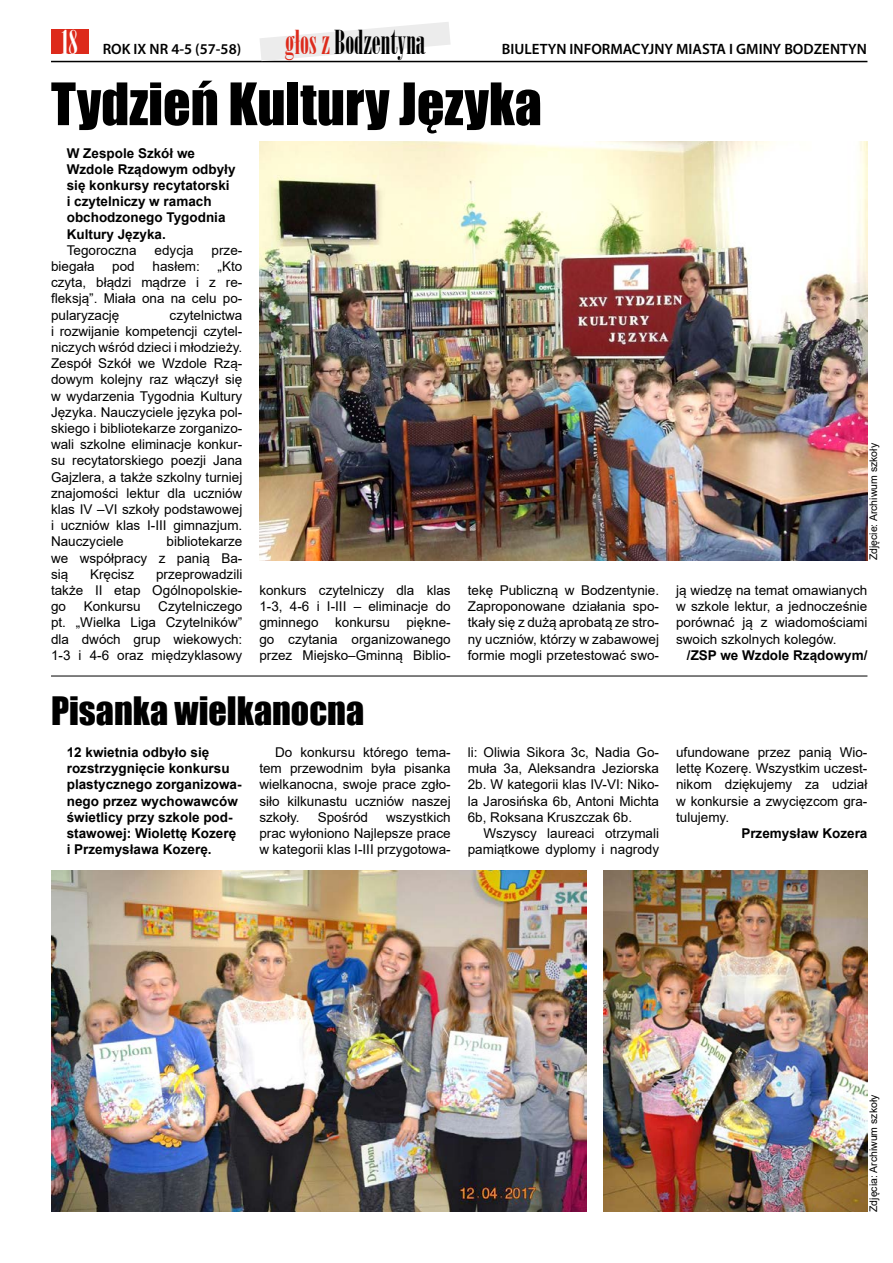
<style>
.page{position:relative;width:893px;height:1263px;background:#fff}
.page>*{position:absolute;margin:0;border:0;box-sizing:border-box;transform-origin:0 0}
.t1{font:54px "Impact";color:#000}
.t2{font:36px "Impact";color:#000}
.t3{font:33px "Bodoni MT Poster Compressed";color:#000}
.t4{font:600 15px "Myriad Pro";color:#000}
.t5{font:13.5px/16.2px "Arial";color:#000;text-align:justify}
.t6{font:700 13.5px/16.2px "Arial";color:#000}
.t7{font:10.5px "Arial";color:#000}
.s1{font-family:"Bodoni MT Poster Compressed";font-weight:400;font-size:33px;color:#fff}
.s2{color:#dd2a1b}
</style>
<div class="page">
<div style="left:51px;top:29px;width:37px;height:25px;background:#dd2a1b"></div>
<hr style="left:51px;top:61px;width:816px;height:1px;background:#000">
<svg style="left:259px;top:22px;width:192px;height:39px"></svg>
<img style="left:51px;top:870px;width:536px;height:342px">
<img style="left:604px;top:870px;width:263px;height:342px">
<img style="left:259px;top:141px;width:608px;height:419px">
<hr style="left:51px;top:676px;width:816px;height:1px;background:#000">
<p class="t4" style="left:62px;top:39px;width:181px"><span class="s1">18</span> ROK IX NR 4-5 (57-58)</p>
<h3 class="t3" style="left:285px;top:23px;width:142px"><span class="s2">głos z</span> Bodzentyna</h3>
<p class="t4" style="left:502px;top:39px;width:366px">BIULETYN INFORMACYJNY MIASTA I GMINY BODZENTYN</p>
<h1 class="t1" style="left:51px;top:62px;width:492px">Tydzień Kultury Języka</h1>
<p class="t6" style="left:67px;top:145px;width:170px">W Zespole Szkół we<br>Wzdole Rządowym odbyły się konkursy recytatorski i czytelniczy w ramach obchodzonego Tygodnia<br>Kultury Języka.</p>
<p class="t5" style="left:67px;top:242px;width:71px">Tegoroczna</p>
<p class="t5" style="left:155px;top:242px;width:41px">edycja</p>
<p class="t5" style="left:212px;top:242px;width:32px">prze-</p>
<p class="t5" style="left:51px;top:258px;width:45px">biegała</p>
<p class="t5" style="left:112px;top:258px;width:24px">pod</p>
<p class="t5" style="left:153px;top:258px;width:49px">hasłem:</p>
<p class="t5" style="left:51px;top:258px;width:193px;text-indent:167px">„Kto czyta, błądzi mądrze i z re&shy;fleksją”. Miała ona na celu po&shy;pularyzację</p>
<p class="t5" style="left:51px;top:307px;width:193px;text-indent:119px">czytelnictwa i rozwijanie kompetencji czytel&shy;niczych wśród dzieci i młodzieży.<br>Zespół Szkół we Wzdole Rzą&shy;dowym kolejny raz włączył się w wydarzenia Tygodnia Kultury Języka. Nauczyciele języka pol&shy;skiego i bibliotekarze zorganizo&shy;wali szkolne eliminacje konkur&shy;su recytatorskiego poezji Jana Gajzlera, a także szkolny turniej znajomości lektur dla uczniów klas IV –VI szkoły podstawowej i uczniów klas I-III gimnazjum.<br>Nauczyciele</p>
<p class="t5" style="left:51px;top:533px;width:193px;text-indent:116px">bibliotekarze we współpracy z panią Ba&shy;sią</p>
<p class="t5" style="left:51px;top:566px;width:193px;text-indent:105px">przeprowadzili także II etap Ogólnopolskie&shy;go</p>
<p class="t5" style="left:90px;top:566px;width:46px">Kręcisz</p>
<p class="t5" style="left:51px;top:598px;width:193px;text-indent:107px">Czytelniczego pt. „Wielka Liga Czytelników” dla dwóch grup wiekowych:<br>1-3 i 4-6 oraz międzyklasowy</p>
<p class="t5" style="left:84px;top:598px;width:59px">Konkursu</p>
<p class="t7" style="left:866px;top:560px;width:119px;rotate:-90deg">Zdjęcie: Archiwum szkoły</p>
<p class="t5" style="left:259px;top:582px;width:193px">konkurs czytelniczy dla klas 1-3, 4-6 i I-III – eliminacje do gminnego konkursu piękne&shy;go czytania organizowanego przez Miejsko–Gminną Biblio-</p>
<p class="t5" style="left:468px;top:582px;width:193px">tekę Publiczną w Bodzentynie.<br>Zaproponowane działania spo&shy;tkały się z dużą aprobatą ze stro&shy;ny uczniów, którzy w zabawowej formie mogli przetestować swo-</p>
<p class="t5" style="left:676px;top:582px;width:193px">ją wiedzę na temat omawianych w szkole lektur, a jednocześnie porównać ją z wiadomościami swoich szkolnych kolegów.</p>
<p class="t6" style="left:687px;top:647px;width:182px">/ZSP we Wzdole Rządowym/</p>
<h2 class="t2" style="left:51px;top:682px;width:315px">Pisanka wielkanocna</h2>
<p class="t6" style="left:67px;top:744px;width:176px">12 kwietnia odbyło się rozstrzygnięcie konkursu plastycznego zorganizowa&shy;nego przez wychowawców świetlicy przy szkole pod&shy;stawowej: Wiolettę Kozerę i Przemysława Kozerę.</p>
<p class="t5" style="left:259px;top:744px;width:193px;text-indent:16px">Do konkursu którego tema&shy;tem przewodnim była pisanka wielkanocna, swoje prace zgło&shy;siło kilkunastu uczniów naszej szkoły.</p>
<p class="t5" style="left:318px;top:809px;width:52px">Spośród</p>
<p class="t5" style="left:259px;top:809px;width:193px;text-indent:127px">wszystkich prac wyłoniono Najlepsze prace w kategorii klas I-III przygotowa-</p>
<p class="t5" style="left:468px;top:744px;width:193px">li: Oliwia Sikora 3c, Nadia Go&shy;muła 3a, Aleksandra Jeziorska 2b. W kategorii klas IV-VI: Niko&shy;la Jarosińska 6b, Antoni Michta 6b, Roksana Kruszczak 6b.</p>
<p class="t5" style="left:468px;top:825px;width:193px;text-align:right">Wszyscy laureaci otrzymali pamiątkowe dyplomy i nagrody</p>
<p class="t5" style="left:676px;top:744px;width:193px">ufundowane przez panią Wio&shy;lettę Kozerę. Wszystkim uczest&shy;nikom dziękujemy za udział w konkursie a zwycięzcom gra&shy;tulujemy.</p>
<p class="t6" style="left:741px;top:825px;width:128px">Przemysław Kozera</p>
<p class="t7" style="left:866px;top:1212px;width:119px;rotate:-90deg">Zdjęcia: Archiwum szkoły</p>
</div>
